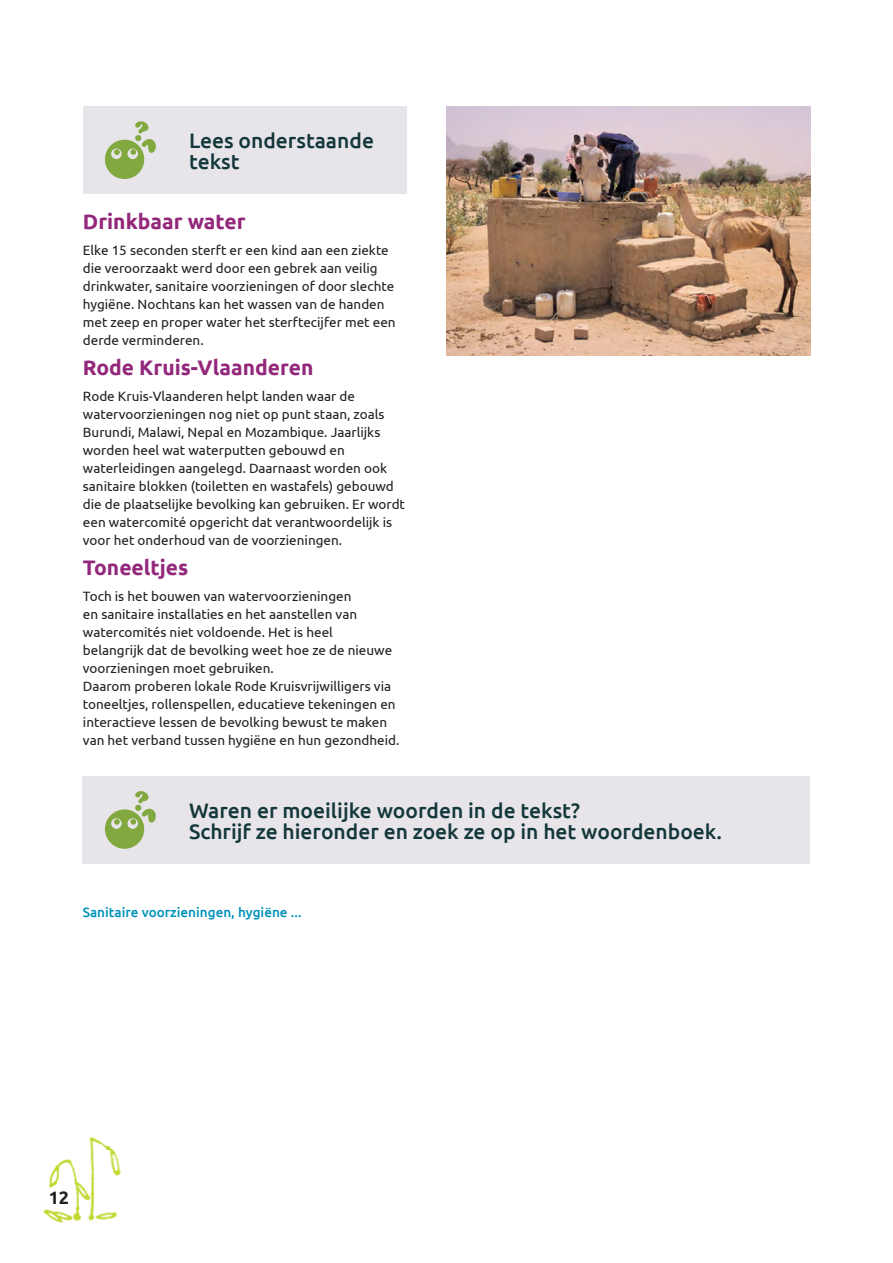
<style>
.page{position:relative;width:893px;height:1263px;background:#fff}
.page>*{position:absolute;margin:0;border:0;box-sizing:border-box;transform-origin:0 0}
.Pictotekst{font:500 21px/21px "Ubuntu";color:#13373a}
.Titel_3{font:700 21px "Ubuntu";color:#93287b}
.t1{font:700 18px "Ubuntu";color:#231f20}
.Body{font:13.5px/18px "Ubuntu";color:#231f20}
.Body_min{font:13.5px/18px "Ubuntu";color:#231f20}
.Antwoordbody{font:500 13.5px "Ubuntu";color:#0093ba}
</style>
<div class="page">
<div style="left:83px;top:106px;width:323px;height:88px;background:#e8e5ea"></div>
<div style="left:83px;top:776px;width:727px;height:88px;background:#e8e5ea"></div>
<svg style="left:105px;top:121px;width:51px;height:58px"></svg>
<svg style="left:105px;top:791px;width:51px;height:58px"></svg>
<img style="left:446px;top:106px;width:364px;height:249px">
<img style="left:43px;top:1137px;width:78px;height:86px">
<p class="Pictotekst" style="left:189px;top:129px;width:186px">Lees onderstaande tekst</p>
<p class="Titel_3" style="left:83px;top:209px;width:164px">Drinkbaar water</p>
<p class="Body" style="left:83px;top:241px;width:314px">Elke 15 seconden sterft er een kind aan een ziekte die veroorzaakt werd door een gebrek aan veilig drinkwater, sanitaire voorzieningen of door slechte hygiëne. Nochtans kan het wassen van de handen met zeep en proper water het sterftecijfer met een derde verminderen.</p>
<p class="Titel_3" style="left:83px;top:355px;width:232px">Rode Kruis-Vlaanderen</p>
<p class="Body" style="left:83px;top:387px;width:324px">Rode Kruis-Vlaanderen helpt landen waar de watervoorzieningen nog niet op punt staan, zoals Burundi, Malawi, Nepal en Mozambique. Jaarlijks worden heel wat waterputten gebouwd en waterleidingen aangelegd. Daarnaast worden ook sanitaire blokken (toiletten en wastafels) gebouwd die de plaatselijke bevolking kan gebruiken. Er wordt een watercomité opgericht dat verantwoordelijk is voor het onderhoud van de voorzieningen.</p>
<p class="Titel_3" style="left:83px;top:555px;width:107px">Toneeltjes</p>
<p class="Body_min" style="left:83px;top:587px;width:311px">Toch is het bouwen van watervoorzieningen<br>en sanitaire installaties en het aanstellen van watercomités niet voldoende. Het is heel belangrijk dat de bevolking weet hoe ze de nieuwe voorzieningen moet gebruiken.</p>
<p class="Body" style="left:83px;top:677px;width:318px">Daarom proberen lokale Rode Kruisvrijwilligers via toneeltjes, rollenspellen, educatieve tekeningen en interactieve lessen de bevolking bewust te maken van het verband tussen hygiëne en hun gezondheid.</p>
<p class="Pictotekst" style="left:189px;top:799px;width:392px">Waren er moeilijke woorden in de tekst?</p>
<p class="Pictotekst" style="left:189px;top:820px;width:534px">Schrijf ze hieronder en zoek ze op in het woordenboek.</p>
<p class="Antwoordbody" style="left:83px;top:903px;width:220px">Sanitaire voorzieningen, hygiëne ...</p>
<h2 class="t1" style="left:49px;top:1187px;width:22px">12</h2>
</div>
